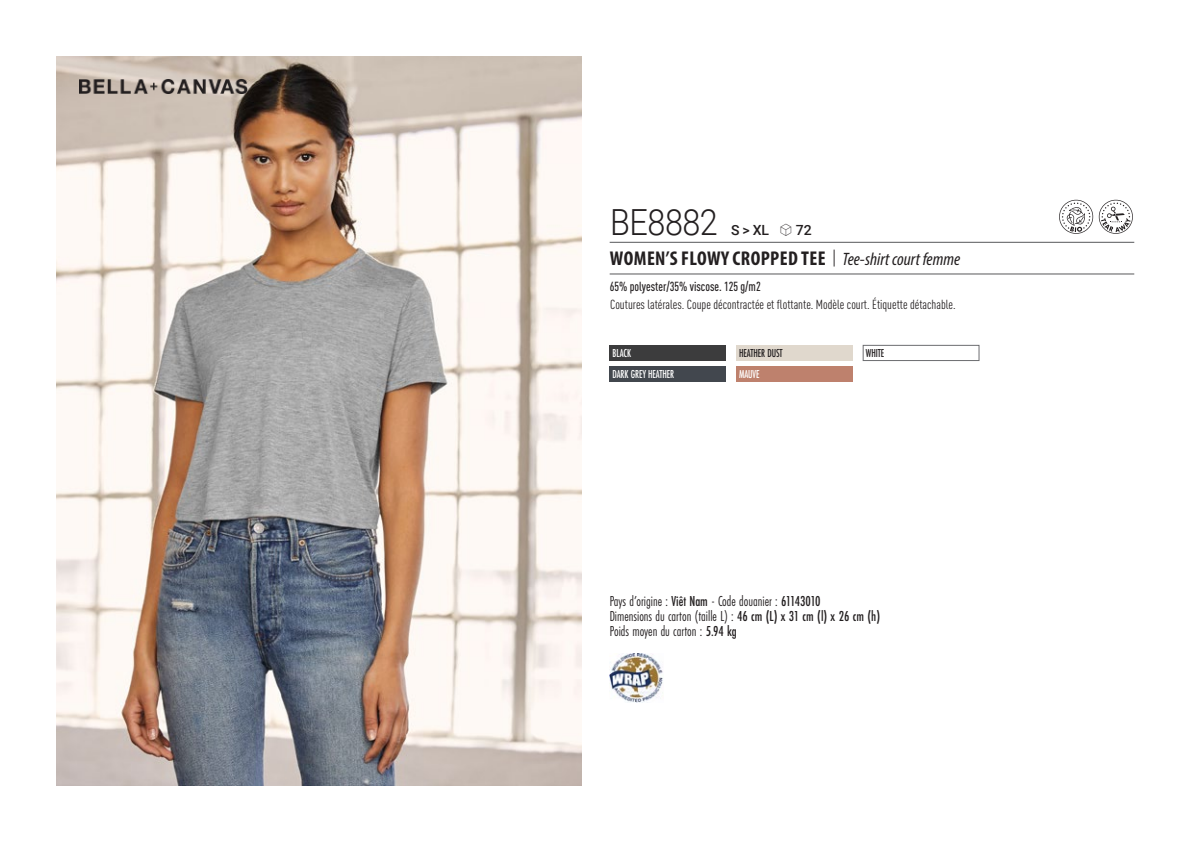
<style>
.page{position:relative;width:1191px;height:842px;background:#fff}
.page>*{position:absolute;margin:0;border:0;box-sizing:border-box;transform-origin:0 0}
.t1{font:300 36px "Roboto";letter-spacing:-.015em;color:#231f20;scale:.9 1}
.t2{font:700 condensed 20px "Myriad Pro";letter-spacing:.02em;color:#231f20}
.t3{font:15px "Futura PT Cond";color:#231f20;scale:.95 1}
.t4{font:500 14px "Roboto";color:#231f20}
.t5{font:condensed 13px "DIN Pro";color:#231f20}
.grammage_2020{font:500 condensed 13px "DIN Pro";color:#231f20;scale:.95 1}
.Coloris_nuancier_bla{font:500 12px "Futura PT Cond";letter-spacing:-.01em;color:#fff;scale:.9 1}
.Coloris_nuancier_bla-2{font:500 12px "Futura PT Cond";letter-spacing:-.01em;color:#231f20;scale:.9 1}
.Coloris_nuancier{font:500 12px "Futura PT Cond";letter-spacing:-.01em;color:#231f20;scale:.9 1}
.s1{font-family:"Linotype Shapeshifter";font-weight:400;font-size:16px}
.s2{font-family:"Roboto Condensed";font-weight:300;font-stretch:normal}
.s3{font-family:"Myriad Variable Concept";font-weight:400;font-style:italic;font-stretch:normal;font-size:18px}
.s4{font-weight:500}
</style>
<div class="page">
<img style="left:57px;top:57px;width:524px;height:728px">
<img style="left:79px;top:79px;width:170px;height:15px">
<div style="left:609px;top:345px;width:117px;height:16px;background:#3c3c3d"></div>
<div style="left:609px;top:367px;width:117px;height:15px;background:#42474e"></div>
<div style="left:736px;top:345px;width:116px;height:16px;background:#e0d8cd"></div>
<div style="left:736px;top:367px;width:116px;height:15px;background:#be816d"></div>
<div style="left:863px;top:345px;width:116px;height:16px;background:#fff;border:1px solid #6c6d70"></div>
<svg style="left:1059px;top:200px;width:73px;height:34px"></svg>
<img style="left:609px;top:653px;width:54px;height:50px">
<hr style="left:609px;top:242px;width:525px;height:1px;background:#57585a">
<hr style="left:609px;top:274px;width:525px;height:1px;background:#57585a">
<p class="t1" style="left:610px;top:197px;width:121px">BE8882</p>
<p class="t4" style="left:731px;top:220px;width:82px">S &gt; XL <span class="s1">S</span> 72</p>
<p class="t2" style="left:610px;top:246px;width:352px">WOMEN’S FLOWY CROPPED TEE <span class="s2">|</span> <span class="s3">Tee-shirt court femme</span></p>
<p class="grammage_2020" style="left:609px;top:277px;width:160px">65% polyester/35% viscose. 125 g/m2</p>
<p class="t5" style="left:610px;top:295px;width:347px">Coutures latérales. Coupe décontractée et flottante. Modèle court. Étiquette détachable.</p>
<p class="Coloris_nuancier_bla" style="left:612px;top:346px;width:22px">BLACK</p>
<p class="Coloris_nuancier_bla" style="left:612px;top:367px;width:70px">DARK GREY HEATHER</p>
<p class="Coloris_nuancier_bla-2" style="left:739px;top:346px;width:50px">HEATHER DUST</p>
<p class="Coloris_nuancier_bla" style="left:739px;top:367px;width:24px">MAUVE</p>
<p class="Coloris_nuancier" style="left:866px;top:346px;width:22px">WHITE</p>
<p class="t3" style="left:609px;top:592px;width:224px">Pays d’origine : <span class="s4">Viêt Nam</span> - Code douanier : <span class="s4">61143010</span></p>
<p class="t3" style="left:609px;top:607px;width:286px">Dimensions du carton (taille L) : <span class="s4">46 cm (L) x 31 cm (l) x 26 cm (h)</span></p>
<p class="t3" style="left:609px;top:622px;width:135px">Poids moyen du carton : <span class="s4">5.94 kg</span></p>
</div>
